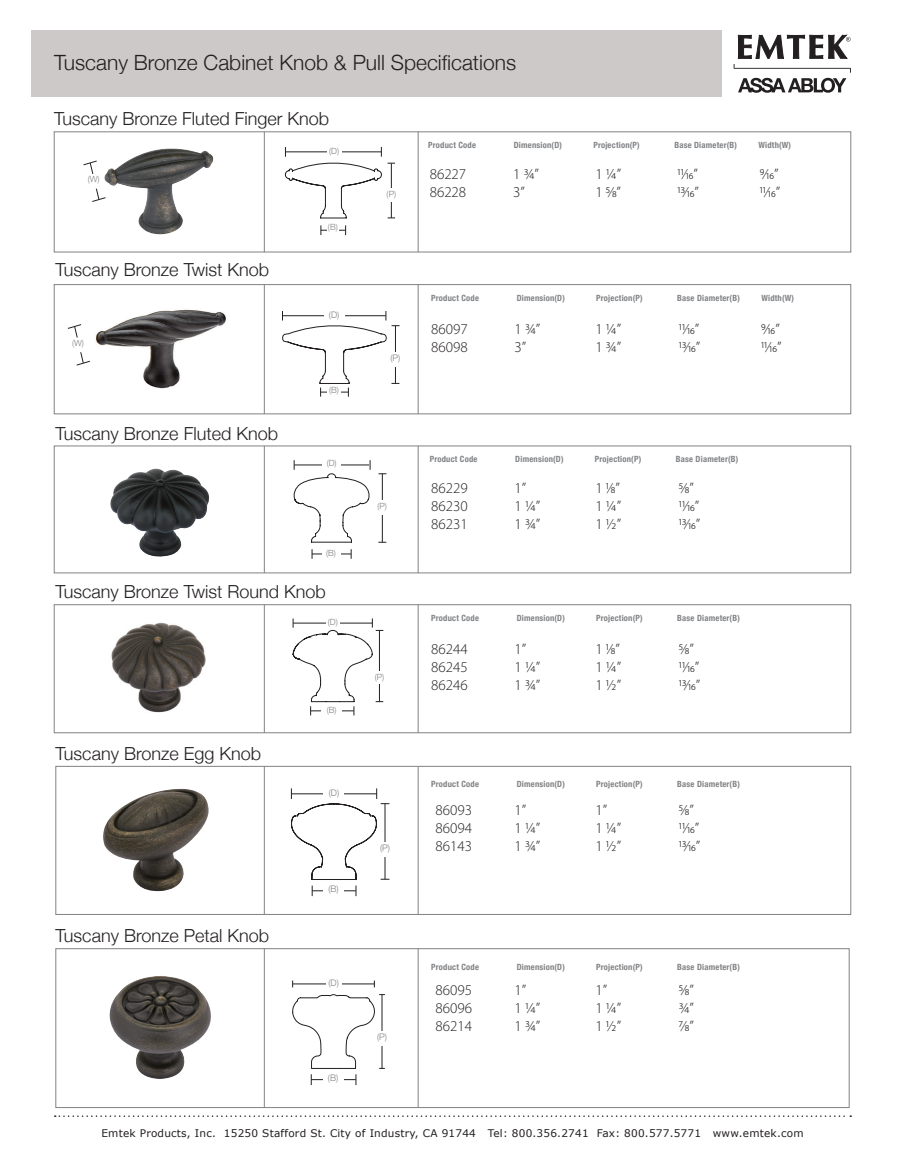
<style>
.page{position:relative;width:905px;height:1175px;background:#fff}
.page>*{position:absolute;margin:0;border:0;box-sizing:border-box;transform-origin:0 0}
.t1{font:300 21px "Helvetica Neue";color:#231f20}
.t2{font:300 18px "Helvetica Neue";color:#231f20}
.t3{font:300 15px "Myriad Pro";color:#231f20}
.t4{font:10.5px "Verdana";letter-spacing:.02em;color:#231f20}
.t5{font:300 9px "Helvetica Neue";color:#808285}
.t6{font:700 condensed 8.55px "Helvetica Neue";letter-spacing:.025em;color:#808285}
.t7{font:300 8.55px "Helvetica Neue";color:#808285}
</style>
<div class="page">
<hr style="left:264px;top:766px;width:1px;height:148px;background:#808285">
<hr style="left:418px;top:766px;width:1px;height:148px;background:#808285">
<div style="left:56px;top:766px;width:795px;height:148px;border:1px solid #808285"></div>
<img style="left:103px;top:788px;width:106px;height:104px">
<svg style="left:733px;top:35px;width:118px;height:58px"></svg>
<div style="left:31px;top:30px;width:690px;height:67px;background:#cdc9c8"></div>
<svg style="left:55px;top:1115px;width:796px;height:1px"></svg>
<img style="left:95px;top:309px;width:131px;height:80px">
<hr style="left:264px;top:132px;width:1px;height:120px;background:#808285">
<hr style="left:418px;top:132px;width:1px;height:120px;background:#808285">
<img style="left:106px;top:148px;width:108px;height:87px">
<svg style="left:285px;top:147px;width:110px;height:72px"></svg>
<svg style="left:320px;top:225px;width:26px;height:10px"></svg>
<hr style="left:264px;top:446px;width:1px;height:127px;background:#808285">
<hr style="left:418px;top:446px;width:1px;height:127px;background:#808285">
<div style="left:54px;top:446px;width:797px;height:127px;border:1px solid #808285"></div>
<img style="left:110px;top:468px;width:100px;height:89px">
<hr style="left:312px;top:553px;width:39px;height:1px;background:#231f20">
<div style="left:322px;top:547px;width:18px;height:17px;background:#fff"></div>
<hr style="left:382px;top:474px;width:1px;height:68px;background:#231f20">
<div style="left:373px;top:501px;width:18px;height:14px;background:#fff"></div>
<svg style="left:293px;top:460px;width:78px;height:82px"></svg>
<hr style="left:264px;top:604px;width:1px;height:129px;background:#808285">
<hr style="left:418px;top:604px;width:1px;height:129px;background:#808285">
<div style="left:54px;top:604px;width:797px;height:129px;border:1px solid #808285"></div>
<img style="left:111px;top:622px;width:95px;height:91px">
<svg style="left:292px;top:618px;width:91px;height:97px"></svg>
<hr style="left:264px;top:284px;width:1px;height:130px;background:#808285">
<hr style="left:418px;top:284px;width:1px;height:130px;background:#808285">
<div style="left:54px;top:284px;width:797px;height:130px;border:1px solid #808285"></div>
<svg style="left:282px;top:311px;width:117px;height:85px"></svg>
<hr style="left:264px;top:948px;width:1px;height:159px;background:#808285">
<hr style="left:418px;top:948px;width:1px;height:159px;background:#808285">
<div style="left:56px;top:948px;width:793px;height:159px;border:1px solid #808285"></div>
<img style="left:109px;top:976px;width:102px;height:103px">
<svg style="left:291px;top:788px;width:98px;height:108px"></svg>
<hr style="left:293px;top:983px;width:81px;height:1px;background:#231f20">
<div style="left:326px;top:977px;width:15px;height:10px;background:#fff"></div>
<svg style="left:292px;top:994px;width:93px;height:91px"></svg>
<svg style="left:83px;top:160px;width:23px;height:42px"></svg>
<svg style="left:67px;top:324px;width:23px;height:41px"></svg>
<p class="t1" style="left:54px;top:50px;width:463px">Tuscany Bronze Cabinet Knob &amp; Pull Specifications</p>
<p class="t2" style="left:54px;top:108px;width:277px">Tuscany Bronze Fluted Finger Knob</p>
<p class="t7" style="left:329px;top:146px;width:11px">(D)</p>
<p class="t2" style="left:56px;top:259px;width:215px">Tuscany Bronze Twist Knob</p>
<p class="t2" style="left:56px;top:422px;width:224px">Tuscany Bronze Fluted Knob</p>
<p class="t7" style="left:328px;top:222px;width:11px">(B)</p>
<p class="t5" style="left:329px;top:309px;width:12px">(D)</p>
<p class="t7" style="left:329px;top:384px;width:11px">(B)</p>
<p class="t7" style="left:327px;top:458px;width:11px">(D)</p>
<p class="t7" style="left:326px;top:547px;width:11px">(B)</p>
<p class="t2" style="left:56px;top:581px;width:272px">Tuscany Bronze Twist Round Knob</p>
<p class="t7" style="left:328px;top:616px;width:11px">(D)</p>
<p class="t2" style="left:56px;top:742px;width:207px">Tuscany Bronze Egg Knob</p>
<p class="t2" style="left:56px;top:924px;width:215px">Tuscany Bronze Petal Knob</p>
<p class="t7" style="left:327px;top:704px;width:11px">(B)</p>
<p class="t5" style="left:329px;top:787px;width:12px">(D)</p>
<p class="t5" style="left:328px;top:883px;width:12px">(B)</p>
<p class="t5" style="left:328px;top:977px;width:12px">(D)</p>
<p class="t5" style="left:328px;top:1072px;width:12px">(B)</p>
<p class="t7" style="left:386px;top:189px;width:11px">(P)</p>
<p class="t6" style="left:428px;top:140px;width:49px">Product Code</p>
<p class="t6" style="left:514px;top:140px;width:50px">Dimension(D)</p>
<p class="t6" style="left:593px;top:140px;width:48px">Projection(P)</p>
<p class="t6" style="left:674px;top:140px;width:64px">Base Diameter(B)</p>
<p class="t6" style="left:758px;top:140px;width:34px">Width(W)</p>
<p class="t3" style="left:429px;top:165px;width:38px">86227</p>
<p class="t3" style="left:429px;top:183px;width:38px">86228</p>
<p class="t3" style="left:513px;top:165px;width:27px">1 3/4”</p>
<p class="t3" style="left:513px;top:183px;width:13px">3”</p>
<p class="t3" style="left:595px;top:165px;width:27px">1 1/4”</p>
<p class="t3" style="left:595px;top:183px;width:27px">1 5/8”</p>
<p class="t3" style="left:677px;top:165px;width:22px">11/16”</p>
<p class="t3" style="left:677px;top:183px;width:23px">13/16”</p>
<p class="t3" style="left:759px;top:165px;width:20px">9/16”</p>
<p class="t3" style="left:759px;top:183px;width:22px">11/16”</p>
<p class="t5" style="left:390px;top:352px;width:12px">(P)</p>
<p class="t6" style="left:431px;top:293px;width:49px">Product Code</p>
<p class="t6" style="left:516px;top:293px;width:50px">Dimension(D)</p>
<p class="t6" style="left:596px;top:293px;width:48px">Projection(P)</p>
<p class="t6" style="left:677px;top:293px;width:64px">Base Diameter(B)</p>
<p class="t6" style="left:761px;top:293px;width:34px">Width(W)</p>
<p class="t3" style="left:431px;top:320px;width:38px">86097</p>
<p class="t3" style="left:431px;top:338px;width:38px">86098</p>
<p class="t3" style="left:514px;top:320px;width:27px">1 3/4”</p>
<p class="t3" style="left:514px;top:338px;width:13px">3”</p>
<p class="t3" style="left:595px;top:320px;width:27px">1 1/4”</p>
<p class="t3" style="left:595px;top:338px;width:27px">1 3/4”</p>
<p class="t3" style="left:679px;top:320px;width:22px">11/16”</p>
<p class="t3" style="left:679px;top:338px;width:23px">13/16”</p>
<p class="t3" style="left:761px;top:320px;width:20px">9/16”</p>
<p class="t3" style="left:761px;top:338px;width:22px">11/16”</p>
<p class="t7" style="left:377px;top:501px;width:11px">(P)</p>
<p class="t7" style="left:375px;top:671px;width:11px">(P)</p>
<p class="t5" style="left:380px;top:842px;width:12px">(P)</p>
<p class="t6" style="left:430px;top:454px;width:49px">Product Code</p>
<p class="t6" style="left:515px;top:454px;width:50px">Dimension(D)</p>
<p class="t6" style="left:595px;top:454px;width:48px">Projection(P)</p>
<p class="t6" style="left:676px;top:454px;width:64px">Base Diameter(B)</p>
<p class="t3" style="left:431px;top:478px;width:38px">86229</p>
<p class="t3" style="left:431px;top:496px;width:38px">86230</p>
<p class="t3" style="left:431px;top:514px;width:38px">86231</p>
<p class="t3" style="left:514px;top:478px;width:13px">1”</p>
<p class="t3" style="left:514px;top:496px;width:27px">1 1/4”</p>
<p class="t3" style="left:514px;top:514px;width:27px">1 3/4”</p>
<p class="t3" style="left:595px;top:478px;width:26px">1 1/8”</p>
<p class="t3" style="left:595px;top:496px;width:27px">1 1/4”</p>
<p class="t3" style="left:595px;top:514px;width:27px">1 1/2”</p>
<p class="t3" style="left:679px;top:478px;width:17px">5/8”</p>
<p class="t3" style="left:679px;top:496px;width:22px">11/16”</p>
<p class="t3" style="left:679px;top:514px;width:23px">13/16”</p>
<p class="t6" style="left:431px;top:613px;width:49px">Product Code</p>
<p class="t6" style="left:516px;top:613px;width:50px">Dimension(D)</p>
<p class="t6" style="left:596px;top:613px;width:48px">Projection(P)</p>
<p class="t6" style="left:677px;top:613px;width:64px">Base Diameter(B)</p>
<p class="t3" style="left:431px;top:640px;width:38px">86244</p>
<p class="t3" style="left:431px;top:658px;width:38px">86245</p>
<p class="t3" style="left:431px;top:676px;width:38px">86246</p>
<p class="t3" style="left:514px;top:640px;width:13px">1”</p>
<p class="t3" style="left:514px;top:658px;width:27px">1 1/4”</p>
<p class="t3" style="left:514px;top:676px;width:27px">1 3/4”</p>
<p class="t3" style="left:595px;top:640px;width:26px">1 1/8”</p>
<p class="t3" style="left:595px;top:658px;width:27px">1 1/4”</p>
<p class="t3" style="left:595px;top:676px;width:27px">1 1/2”</p>
<p class="t3" style="left:679px;top:640px;width:17px">5/8”</p>
<p class="t3" style="left:679px;top:658px;width:22px">11/16”</p>
<p class="t3" style="left:679px;top:676px;width:23px">13/16”</p>
<p class="t6" style="left:431px;top:779px;width:49px">Product Code</p>
<p class="t6" style="left:516px;top:779px;width:50px">Dimension(D)</p>
<p class="t6" style="left:596px;top:779px;width:48px">Projection(P)</p>
<p class="t6" style="left:677px;top:779px;width:64px">Base Diameter(B)</p>
<p class="t3" style="left:435px;top:800px;width:38px">86093</p>
<p class="t3" style="left:435px;top:818px;width:38px">86094</p>
<p class="t3" style="left:435px;top:836px;width:38px">86143</p>
<p class="t3" style="left:514px;top:800px;width:13px">1”</p>
<p class="t3" style="left:514px;top:818px;width:27px">1 1/4”</p>
<p class="t3" style="left:514px;top:836px;width:27px">1 3/4”</p>
<p class="t3" style="left:595px;top:800px;width:13px">1”</p>
<p class="t3" style="left:595px;top:818px;width:27px">1 1/4”</p>
<p class="t3" style="left:595px;top:836px;width:27px">1 1/2”</p>
<p class="t3" style="left:679px;top:800px;width:17px">5/8”</p>
<p class="t3" style="left:679px;top:818px;width:22px">11/16”</p>
<p class="t3" style="left:679px;top:836px;width:23px">13/16”</p>
<p class="t5" style="left:377px;top:1031px;width:12px">(P)</p>
<p class="t6" style="left:431px;top:961px;width:49px">Product Code</p>
<p class="t6" style="left:516px;top:961px;width:50px">Dimension(D)</p>
<p class="t6" style="left:596px;top:961px;width:48px">Projection(P)</p>
<p class="t6" style="left:677px;top:961px;width:64px">Base Diameter(B)</p>
<p class="t3" style="left:435px;top:981px;width:38px">86095</p>
<p class="t3" style="left:435px;top:999px;width:38px">86096</p>
<p class="t3" style="left:435px;top:1017px;width:38px">86214</p>
<p class="t3" style="left:514px;top:981px;width:13px">1”</p>
<p class="t3" style="left:514px;top:999px;width:27px">1 1/4”</p>
<p class="t3" style="left:514px;top:1017px;width:27px">1 3/4”</p>
<p class="t3" style="left:595px;top:981px;width:13px">1”</p>
<p class="t3" style="left:595px;top:999px;width:27px">1 1/4”</p>
<p class="t3" style="left:595px;top:1017px;width:27px">1 1/2”</p>
<p class="t3" style="left:679px;top:981px;width:17px">5/8”</p>
<p class="t3" style="left:679px;top:999px;width:17px">3/4”</p>
<p class="t3" style="left:679px;top:1017px;width:16px">7/8”</p>
<p class="t4" style="left:101px;top:1125px;width:703px">Emtek Products, Inc. 15250 Stafford St. City of Industry, CA 91744 Tel: 800.356.2741 Fax: 800.577.5771 www.emtek.com</p>
</div>
